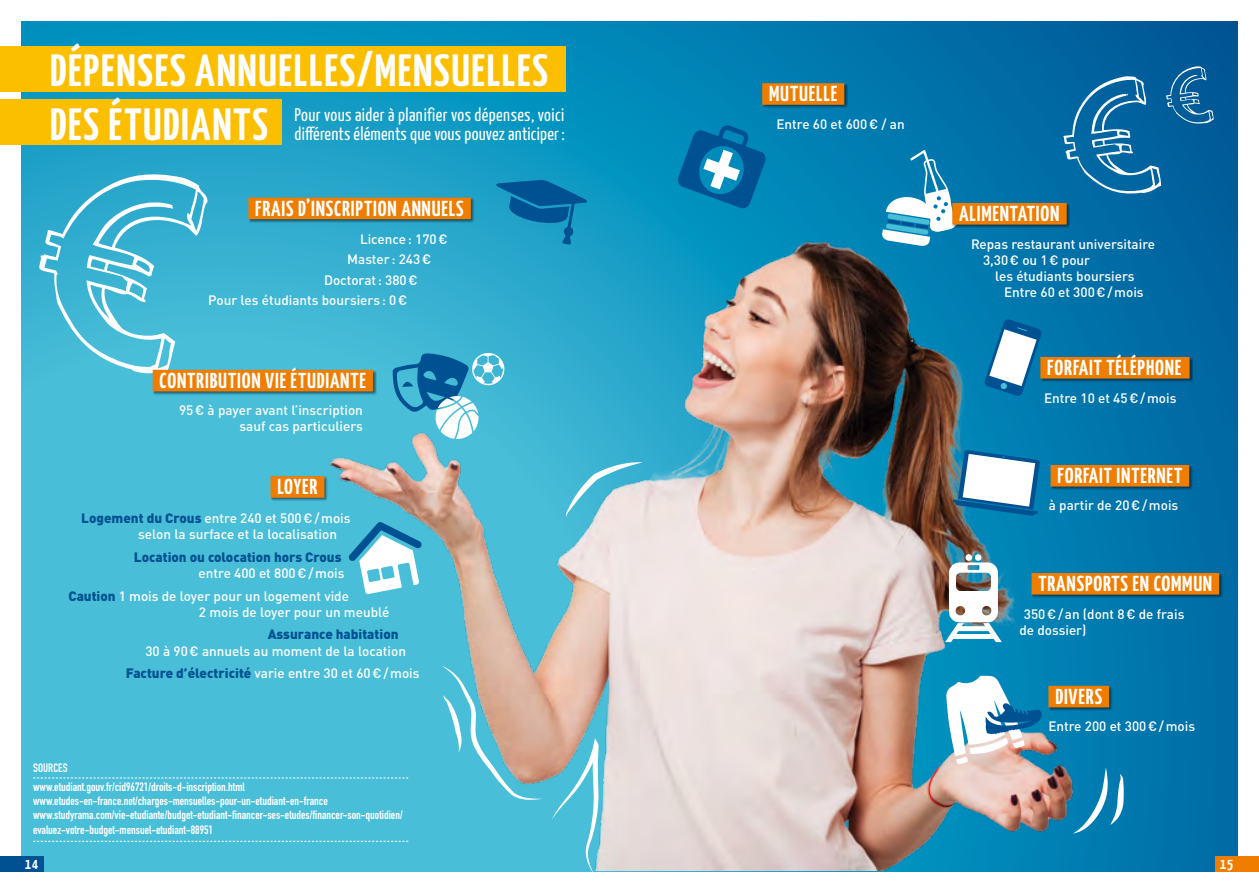
<style>
.page{position:relative;width:1259px;height:893px;background:#fff}
.page>*{position:absolute;margin:0;border:0;box-sizing:border-box;transform-origin:0 0}
.t1{font:700 45px/54px "Yanone Kaffeesatz";letter-spacing:.04em;color:#fff}
.t2{font:700 21.6px "Yanone Kaffeesatz";letter-spacing:.04em;color:#fff}
.t3{font:18.15px/18.1px "Yanone Kaffeesatz";letter-spacing:.01em;color:#fff}
.t4{font:700 15px "Yanone Kaffeesatz";color:#fff}
.t5{font:500 13.5px/16.2px "DIN Pro";color:#fff}
.t6{font:900 13.5px/16.2px "DIN Pro";color:#005191;text-align:right}
.t7{font:700 12px/14.4px "DIN Condensed";color:#fff}
.s1{font-weight:900;color:#005191}
.s2{font-weight:500;color:#fff}
</style>
<div class="page">
<div style="left:21px;top:21px;width:1216px;height:851px;background:linear-gradient(to right,#009fc8,#005f9c)"></div>
<div style="left:0;top:47px;width:566px;height:45px;background:#fcbf00"></div>
<div style="left:0;top:99px;width:282px;height:46px;background:#fcbf00"></div>
<svg style="left:768px;top:870px;width:38px;height:2px"></svg>
<img style="left:21px;top:66px;width:1198px;height:804px">
<svg style="left:441px;top:665px;width:100px;height:135px;background:#92b9bc"></svg>
<svg style="left:1073px;top:767px;width:50px;height:66px;background:#2991bd"></svg>
<svg style="left:566px;top:462px;width:76px;height:55px;background:#83c9db"></svg>
<svg style="left:551px;top:738px;width:47px;height:134px;background:#6fc1d2"></svg>
<svg style="left:393px;top:353px;width:111px;height:86px;background:#54adcc"></svg>
<div style="left:153px;top:368px;width:223px;height:27px;background:#000;opacity:.5"></div>
<div style="left:153px;top:370px;width:220px;height:21px;background:#ef7d00"></div>
<svg style="left:677px;top:124px;width:89px;height:85px;background:#167eb0"></svg>
<div style="left:762px;top:83px;width:86px;height:25px;background:#000;opacity:.5"></div>
<div style="left:762px;top:83px;width:82px;height:22px;background:#ef7d00"></div>
<svg style="left:348px;top:522px;width:74px;height:72px"></svg>
<div style="left:271px;top:476px;width:57px;height:25px;background:#000;opacity:.5"></div>
<div style="left:270px;top:476px;width:54px;height:22px;background:#ef7d00"></div>
<div style="left:249px;top:197px;width:225px;height:26px;background:#000;opacity:.5"></div>
<div style="left:248px;top:198px;width:223px;height:21px;background:#ef7d00"></div>
<svg style="left:496px;top:180px;width:91px;height:65px;background:#107fb0"></svg>
<svg style="left:881px;top:150px;width:76px;height:96px"></svg>
<div style="left:952px;top:202px;width:118px;height:26px;background:#000;opacity:.5"></div>
<div style="left:952px;top:203px;width:114px;height:22px;background:#ef7d00"></div>
<div style="left:975px;top:554px;width:6px;height:7px;background:#fff;border-radius:50%"></div>
<div style="left:965px;top:554px;width:7px;height:7px;background:#fff;border-radius:50%"></div>
<svg style="left:945px;top:562px;width:57px;height:80px"></svg>
<svg style="left:952px;top:450px;width:88px;height:66px"></svg>
<svg style="left:946px;top:676px;width:95px;height:88px"></svg>
<svg style="left:984px;top:319px;width:58px;height:77px"></svg>
<svg style="left:1017px;top:327px;width:10px;height:4px"></svg>
<svg style="left:33px;top:778px;width:375px;height:1px"></svg>
<svg style="left:33px;top:841px;width:375px;height:1px"></svg>
<div style="left:0;top:856px;width:44px;height:16px;background:#005191"></div>
<div style="left:1215px;top:856px;width:44px;height:16px;background:#ef7d00"></div>
<div style="left:1050px;top:464px;width:143px;height:26px;background:#000;opacity:.5"></div>
<div style="left:1050px;top:465px;width:139px;height:22px;background:#ef7d00"></div>
<div style="left:1040px;top:355px;width:152px;height:27px;background:#000;opacity:.5"></div>
<div style="left:1040px;top:357px;width:149px;height:22px;background:#ef7d00"></div>
<div style="left:1031px;top:572px;width:192px;height:26px;background:#000;opacity:.5"></div>
<div style="left:1031px;top:573px;width:188px;height:22px;background:#ef7d00"></div>
<div style="left:1048px;top:685px;width:64px;height:26px;background:#000;opacity:.5"></div>
<div style="left:1048px;top:686px;width:61px;height:21px;background:#ef7d00"></div>
<p class="t1" style="left:50px;top:41px;width:499px">DÉPENSES ANNUELLES/MENSUELLES<br>DES ÉTUDIANTS</p>
<p class="t3" style="left:294px;top:105px;width:272px">Pour vous aider à planifier vos dépenses, voici différents éléments que vous pouvez anticiper :</p>
<p class="t2" style="left:255px;top:193px;width:210px">FRAIS D’INSCRIPTION ANNUELS</p>
<p class="t5" style="left:360px;top:229px;width:89px">Licence: 170€</p>
<p class="t5" style="left:347px;top:250px;width:85px">Master : 243€</p>
<p class="t5" style="left:324px;top:270px;width:95px">Doctorat: 380€</p>
<p class="t5" style="left:208px;top:291px;width:201px">Pour les étudiants boursiers : 0€</p>
<p class="t2" style="left:160px;top:365px;width:208px">CONTRIBUTION VIE ÉTUDIANTE</p>
<p class="t5" style="left:179px;top:401px;width:185px;text-align:right">95€ à payer avant l’inscription sauf cas particuliers</p>
<p class="t2" style="left:277px;top:471px;width:42px">LOYER</p>
<p class="t5" style="left:138px;top:509px;width:214px;text-indent:-57px"><span class="s1">Logement du Crous</span> entre 240 et 500€/mois selon la surface et la localisation</p>
<p class="t6" style="left:134px;top:548px;width:212px">Location ou colocation hors Crous <span class="s2">entre 400 et 800€/mois</span></p>
<p class="t5" style="left:199px;top:586px;width:192px;text-indent:-130px"><span class="s1">Caution</span> 1 mois de loyer pour un logement vide<br>2 mois de loyer pour un meublé</p>
<p class="t5" style="left:145px;top:625px;width:262px;text-indent:122px"><span class="s1">Assurance habitation<br></span>30 à 90€ annuels au moment de la location</p>
<p class="t5" style="left:126px;top:664px;width:295px"><span class="s1">Facture d’électricité</span> varie entre 30 et 60€/mois</p>
<p class="t7" style="left:33px;top:760px;width:36px">SOURCES</p>
<p class="t7" style="left:33px;top:779px;width:213px">www.etudiant.gouv.fr/cid96721/droits-d-inscription.html</p>
<p class="t7" style="left:33px;top:793px;width:296px">www.etudes-en-france.net/charges-mensuelles-pour-un-etudiant-en-france</p>
<p class="t7" style="left:33px;top:808px;width:371px">www.studyrama.com/vie-etudiante/budget-etudiant-financer-ses-etudes/financer-son-quotidien/ evaluez-votre-budget-mensuel-etudiant-88951</p>
<p class="t2" style="left:769px;top:79px;width:70px">MUTUELLE</p>
<p class="t5" style="left:776px;top:114px;width:130px">Entre 60 et 600€ / an</p>
<p class="t2" style="left:959px;top:198px;width:102px">ALIMENTATION</p>
<p class="t5" style="left:971px;top:234px;width:186px">Repas restaurant universitaire</p>
<p class="t5" style="left:983px;top:251px;width:109px">3,30€ ou 1€ pour</p>
<p class="t5" style="left:995px;top:267px;width:141px">les étudiants boursiers</p>
<p class="t5" style="left:1004px;top:283px;width:141px">Entre 60 et 300€/mois</p>
<p class="t2" style="left:1047px;top:352px;width:135px">FORFAIT TÉLÉPHONE</p>
<p class="t5" style="left:1044px;top:389px;width:134px">Entre 10 et 45€/mois</p>
<p class="t2" style="left:1057px;top:460px;width:126px">FORFAIT INTERNET</p>
<p class="t5" style="left:1049px;top:496px;width:131px">à partir de 20€/mois</p>
<p class="t2" style="left:1038px;top:568px;width:175px">TRANSPORTS EN COMMUN</p>
<p class="t5" style="left:1019px;top:604px;width:167px;text-indent:4px">350€/an (dont 8€ de frais de dossier)</p>
<p class="t2" style="left:1055px;top:681px;width:48px">DIVERS</p>
<p class="t5" style="left:1048px;top:716px;width:148px">Entre 200 et 300€/mois</p>
<p class="t4" style="left:25px;top:853px;width:14px">14</p>
<p class="t4" style="left:1220px;top:853px;width:14px">15</p>
</div>
